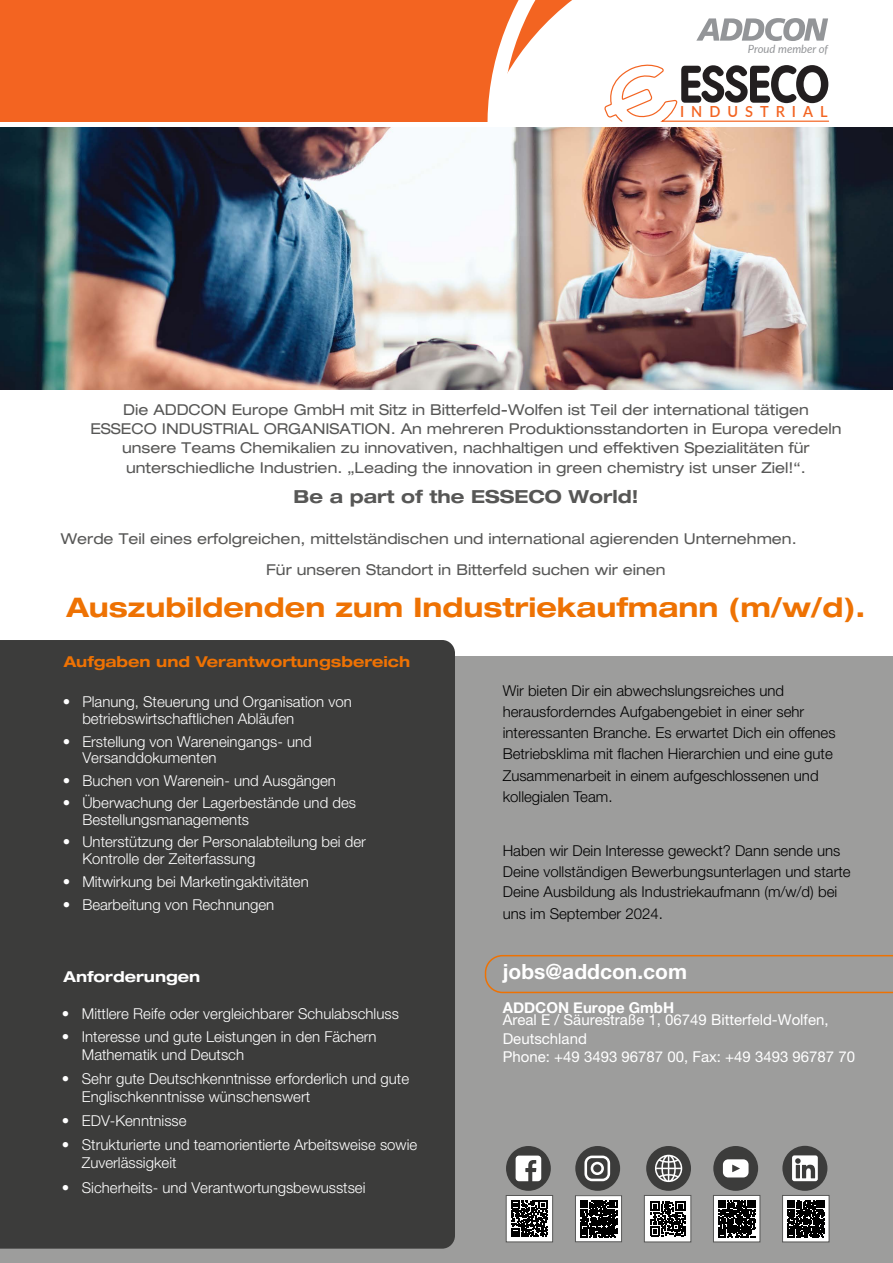
<style>
.page{position:relative;width:893px;height:1263px;background:#fff}
.page>*{position:absolute;margin:0;border:0;box-sizing:border-box;transform-origin:0 0}
.t1{font:700 expanded 27px "Helvetica Neue LT Std";color:#ee7203}
.t2{font:700 21px "Helvetica Neue LT Std";color:#fff}
.t3{font:700 expanded 18px "Helvetica Neue LT Std";color:#575756}
.t4{font:600 15.3px "Lato";letter-spacing:.48em;color:#f36421;scale:.95 1}
.t5{font:300 15px/17px "Helvetica Neue LT Std";color:#fff}
.t6{font:expanded 15px/19.2px "Helvetica Neue LT Std";color:#575756;text-align:center}
.t7{font:300 15px/21.1px "Helvetica Neue LT Std";color:#000}
.t8{font:15px/18.5px "Helvetica Neue LT Std";color:#fff}
.t9{font:700 expanded 15px "Helvetica Neue LT Std";color:#ee7203}
.t10{font:700 15px "Helvetica Neue";color:#fff}
.t11{font:700 expanded 15px "Helvetica Neue LT Std";color:#fff}
.t12{font:italic 11.25px "Lato";color:#939598}
</style>
<div class="page">
<div style="left:0;top:656px;width:893px;height:607px;background:#9d9d9c"></div>
<div style="left:0;top:640px;width:455px;height:608px;background:#3c3c3b"></div>
<svg style="left:485px;top:955px;width:408px;height:39px"></svg>
<svg style="left:646px;top:1146px;width:45px;height:45px"></svg>
<div style="left:644px;top:1195px;width:47px;height:47px;background:#fff"></div>
<svg style="left:650px;top:1201px;width:35px;height:35px"></svg>
<div style="left:644px;top:1195px;width:47px;height:47px;border:1px solid #575756"></div>
<svg style="left:782px;top:1146px;width:45px;height:45px"></svg>
<div style="left:782px;top:1195px;width:47px;height:47px;background:#fff"></div>
<svg style="left:787px;top:1200px;width:37px;height:37px"></svg>
<div style="left:782px;top:1195px;width:47px;height:47px;border:1px solid #575756"></div>
<svg style="left:713px;top:1146px;width:45px;height:45px"></svg>
<div style="left:713px;top:1195px;width:47px;height:47px;background:#fff"></div>
<svg style="left:718px;top:1200px;width:37px;height:37px"></svg>
<div style="left:713px;top:1195px;width:47px;height:47px;border:1px solid #575756"></div>
<svg style="left:575px;top:1146px;width:45px;height:45px"></svg>
<div style="left:575px;top:1195px;width:47px;height:47px;background:#fff"></div>
<svg style="left:580px;top:1200px;width:37px;height:37px"></svg>
<div style="left:575px;top:1195px;width:47px;height:47px;border:1px solid #575756"></div>
<svg style="left:506px;top:1146px;width:45px;height:45px"></svg>
<div style="left:506px;top:1195px;width:47px;height:47px;background:#fff"></div>
<svg style="left:511px;top:1200px;width:37px;height:37px"></svg>
<div style="left:506px;top:1195px;width:47px;height:47px;border:1px solid #575756"></div>
<div style="left:0;top:0;width:893px;height:122px;background:#f36421"></div>
<svg style="left:487px;top:0;width:406px;height:122px;background:#fef2ed"></svg>
<svg style="left:603px;top:61px;width:227px;height:61px;background:#cdc6c3"></svg>
<svg style="left:696px;top:18px;width:132px;height:23px;background:#c2c3c5"></svg>
<img style="left:0;top:128px;width:892px;height:262px">
<p class="t12" style="left:748px;top:41px;width:82px">Proud member of</p>
<p class="t4" style="left:680px;top:101px;width:157px">INDUSTRIAL</p>
<p class="t6" style="left:90px;top:400px;width:752px">Die ADDCON Europe GmbH mit Sitz in Bitterfeld-Wolfen ist Teil der international tätigen ESSECO INDUSTRIAL ORGANISATION. An mehreren Produktionsstandorten in Europa veredeln unsere Teams Chemikalien zu innovativen, nachhaltigen und effektiven Spezialitäten für unterschiedliche Industrien. „Leading the innovation in green chemistry ist unser Ziel!“.</p>
<p class="t3" style="left:293px;top:485px;width:346px">Be a part of the ESSECO World!</p>
<p class="t6" style="left:266px;top:523px;width:532px;line-height:31px;text-align:left;text-indent:-205px">Werde Teil eines erfolgreichen, mittelständischen und international agierenden Unternehmen.<br>Für unseren Standort in Bitterfeld suchen wir einen</p>
<h1 class="t1" style="left:66px;top:590px;width:800px">Auszubildenden zum Industriekaufmann (m/w/d).</h1>
<p class="t9" style="left:64px;top:652px;width:348px">Aufgaben und Verantwortungsbereich</p>
<p class="t5" style="left:82px;top:693px;width:271px;text-indent:-20px">• Planung, Steuerung und Organisation von betriebswirtschaftlichen Abläufen</p>
<p class="t5" style="left:82px;top:732px;width:231px;text-indent:-20px">• Erstellung von Wareneingangs- und<br>Versanddokumenten</p>
<p class="t5" style="left:63px;top:772px;width:275px">• Buchen von Warenein- und Ausgängen</p>
<p class="t5" style="left:82px;top:794px;width:275px;text-indent:-20px">• Überwachung der Lagerbestände und des<br>Bestellungsmanagements</p>
<p class="t5" style="left:82px;top:833px;width:285px;text-indent:-20px">• Unterstützung der Personalabteilung bei der<br>Kontrolle der Zeiterfassung</p>
<p class="t5" style="left:63px;top:872px;width:247px">• Mitwirkung bei Marketingaktivitäten</p>
<p class="t5" style="left:63px;top:896px;width:213px">• Bearbeitung von Rechnungen</p>
<p class="t7" style="left:503px;top:680px;width:334px">Wir bieten Dir ein abwechslungsreiches und herausforderndes Aufgabengebiet in einer sehr interessanten Branche. Es erwartet Dich ein offenes Betriebsklima mit flachen Hierarchien und eine gute Zusammenarbeit in einem aufgeschlossenen und kollegialen Team.</p>
<p class="t7" style="left:503px;top:840px;width:349px;line-height:20.4px">Haben wir Dein Interesse geweckt? Dann sende uns<br>Deine vollständigen Bewerbungsunterlagen und starte<br>Deine Ausbildung als Industriekaufmann (m/w/d) bei</p>
<p class="t7" style="left:503px;top:902px;width:162px">uns im September 2024.</p>
<p class="t11" style="left:64px;top:967px;width:138px">Anforderungen</p>
<p class="t5" style="left:62px;top:1005px;width:339px">• Mittlere Reife oder vergleichbarer Schulabschluss</p>
<p class="t5" style="left:82px;top:1028px;width:296px;line-height:18px;text-indent:-20px">• Interesse und gute Leistungen in den Fächern<br>Mathematik und Deutsch</p>
<p class="t5" style="left:82px;top:1069px;width:329px;line-height:18px;text-indent:-20px">• Sehr gute Deutschkenntnisse erforderlich und gute<br>Englischkenntnisse wünschenswert</p>
<p class="t5" style="left:62px;top:1112px;width:126px">• EDV-Kenntnisse</p>
<p class="t5" style="left:82px;top:1135px;width:337px;line-height:18px;text-indent:-20px">• Strukturierte und teamorientierte Arbeitsweise sowie<br>Zuverlässigkeit</p>
<p class="t5" style="left:62px;top:1179px;width:305px">• Sicherheits- und Verantwortungsbewusstsei</p>
<h2 class="t2" style="left:503px;top:959px;width:186px">jobs@addcon.com</h2>
<p class="t10" style="left:503px;top:995px;width:173px">ADDCON Europe GmbH</p>
<p class="t8" style="left:503px;top:1011px;width:354px">Areal E / Säurestraße 1, 06749 Bitterfeld-Wolfen,<br>Deutschland<br>Phone: +49 3493 96787 00, Fax: +49 3493 96787 70</p>
</div>
